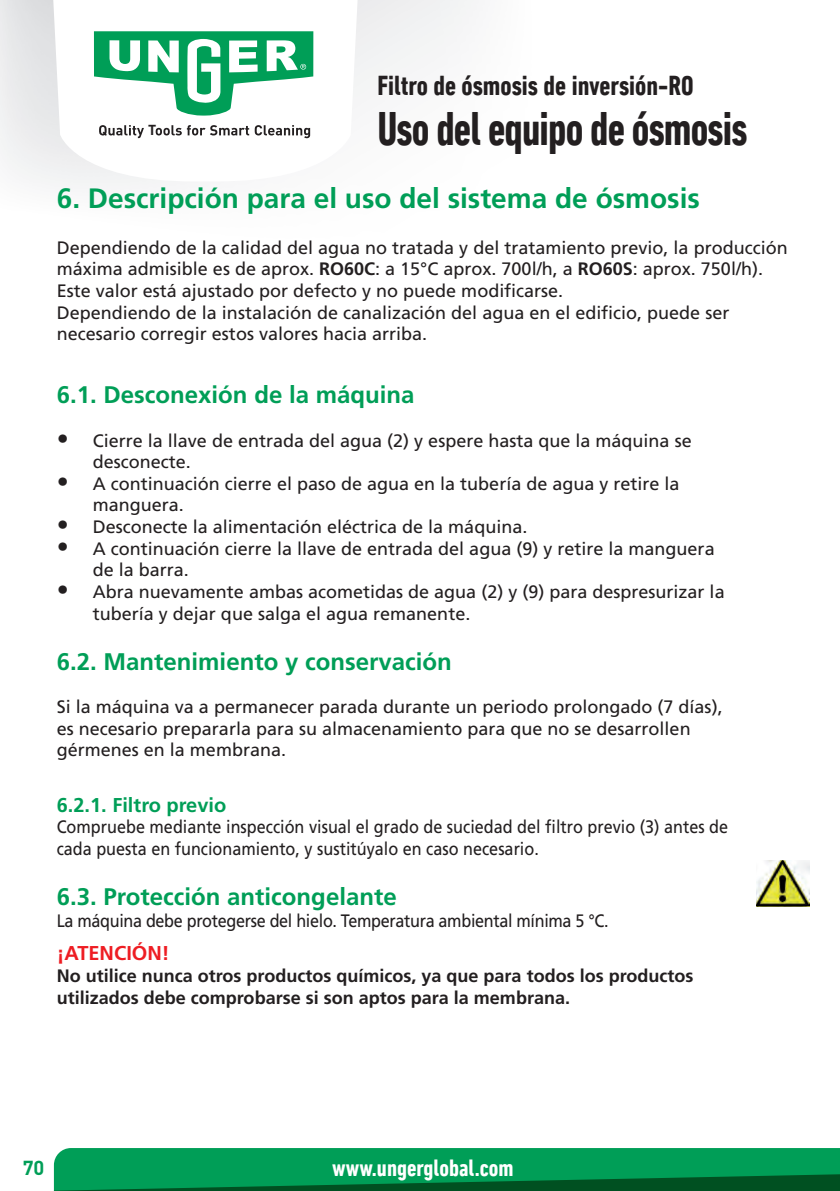
<style>
.page{position:relative;width:840px;height:1191px;background:#fff}
.page>*{position:absolute;margin:0;border:0;box-sizing:border-box;transform-origin:0 0}
.t1{font:700 condensed 48px "DIN Next LT Pro";letter-spacing:-.02em;color:#231f20;scale:.92 1}
.t2{font:700 28px "Frutiger LT Pro";color:#009e57}
.t3{font:700 condensed 28px "DIN Next LT Pro";color:#231f20}
.t4{font:700 24px "Frutiger LT Pro";color:#009e57}
.t5{font:700 condensed 24px "DIN Next LT Pro";color:#fff}
.t6{font:700 20px "Frutiger LT Pro";color:#009e57}
.t7{font:700 20px "Frutiger LT Pro";color:#ee1d23}
.t8{font:700 20px "DIN Pro";color:#009e57}
.t9{font:18px/21.6px "Frutiger LT Pro";color:#231f20}
.t10{font:18px/21.6px "Frutiger LT Pro";color:#231f20;scale:.9 1}
.t11{font:700 18px/21.6px "Frutiger LT Pro";color:#231f20}
.t12{font:18px "Frutiger LT Pro";letter-spacing:-.02em;color:#231f20;scale:.9 1}
.t13{font:700 14.4px "DIN Pro";color:#231f20}
.s1{font-weight:700}
.s2{font-weight:300;font-size:24px}
</style>
<div class="page">
<svg style="left:52px;top:0;width:307px;height:181px"></svg>
<svg style="left:94px;top:31px;width:219px;height:85px"></svg>
<svg style="left:99px;top:125px;width:45px;height:13px"></svg>
<svg style="left:156px;top:125px;width:154px;height:13px"></svg>
<svg style="left:54px;top:1148px;width:785px;height:43px;background:#008e4c"></svg>
<img style="left:756px;top:860px;width:53px;height:47px">
<p class="t13" style="left:148px;top:120px;width:10px">T</p>
<h2 class="t3" style="left:377px;top:69px;width:317px">Filtro de ósmosis de inversión-RO</h2>
<h1 class="t1" style="left:377px;top:101px;width:403px">Uso del equipo de ósmosis</h1>
<h2 class="t2" style="left:57px;top:182px;width:644px">6. Descripción para el uso del sistema de ósmosis</h2>
<p class="t9" style="left:57px;top:237px;width:732px">Dependiendo de la calidad del agua no tratada y del tratamiento previo, la producción máxima admisible es de aprox. <span class="s1">RO60C</span>: a 15°C aprox. 700l/h, a <span class="s1">RO60S</span>: aprox. 750l/h).<br>Este valor está ajustado por defecto y no puede modificarse.<br>Dependiendo de la instalación de canalización del agua en el edificio, puede ser necesario corregir estos valores hacia arriba.</p>
<h3 class="t4" style="left:57px;top:381px;width:359px">6.1. Desconexión de la máquina</h3>
<p class="t9" style="left:93px;top:430px;width:600px;text-indent:-36px"><span class="s2">•</span> Cierre la llave de entrada del agua (2) y espere hasta que la máquina se desconecte.</p>
<p class="t9" style="left:93px;top:473px;width:588px;text-indent:-36px"><span class="s2">•</span> A continuación cierre el paso de agua en la tubería de agua y retire la manguera.</p>
<p class="t9" style="left:57px;top:516px;width:472px"><span class="s2">•</span> Desconecte la alimentación eléctrica de la máquina.</p>
<p class="t9" style="left:93px;top:538px;width:623px;text-indent:-36px"><span class="s2">•</span> A continuación cierre la llave de entrada del agua (9) y retire la manguera de la barra.</p>
<p class="t9" style="left:93px;top:581px;width:633px;text-indent:-36px"><span class="s2">•</span> Abra nuevamente ambas acometidas de agua (2) y (9) para despresurizar la tubería y dejar que salga el agua remanente.</p>
<h3 class="t4" style="left:57px;top:647px;width:396px">6.2. Mantenimiento y conservación</h3>
<p class="t9" style="left:57px;top:696px;width:667px">Si la máquina va a permanecer parada durante un periodo prolongado (7 días), es necesario prepararla para su almacenamiento para que no se desarrollen gérmenes en la membrana.</p>
<p class="t6" style="left:57px;top:793px;width:171px">6.2.1. Filtro previo</p>
<p class="t10" style="left:57px;top:816px;width:747px">Compruebe mediante inspección visual el grado de suciedad del filtro previo (3) antes de cada puesta en funcionamiento, y sustitúyalo en caso necesario.</p>
<h3 class="t4" style="left:57px;top:882px;width:341px">6.3. Protección anticongelante</h3>
<p class="t12" style="left:57px;top:910px;width:614px">La máquina debe protegerse del hielo. Temperatura ambiental mínima 5 °C.</p>
<p class="t7" style="left:57px;top:941px;width:114px">¡ATENCIÓN!</p>
<p class="t11" style="left:57px;top:965px;width:638px">No utilice nunca otros productos químicos, ya que para todos los productos utilizados debe comprobarse si son aptos para la membrana.</p>
<p class="t8" style="left:23px;top:1154px;width:23px">70</p>
<h3 class="t5" style="left:332px;top:1154px;width:183px">www.ungerglobal.com</h3>
</div>
